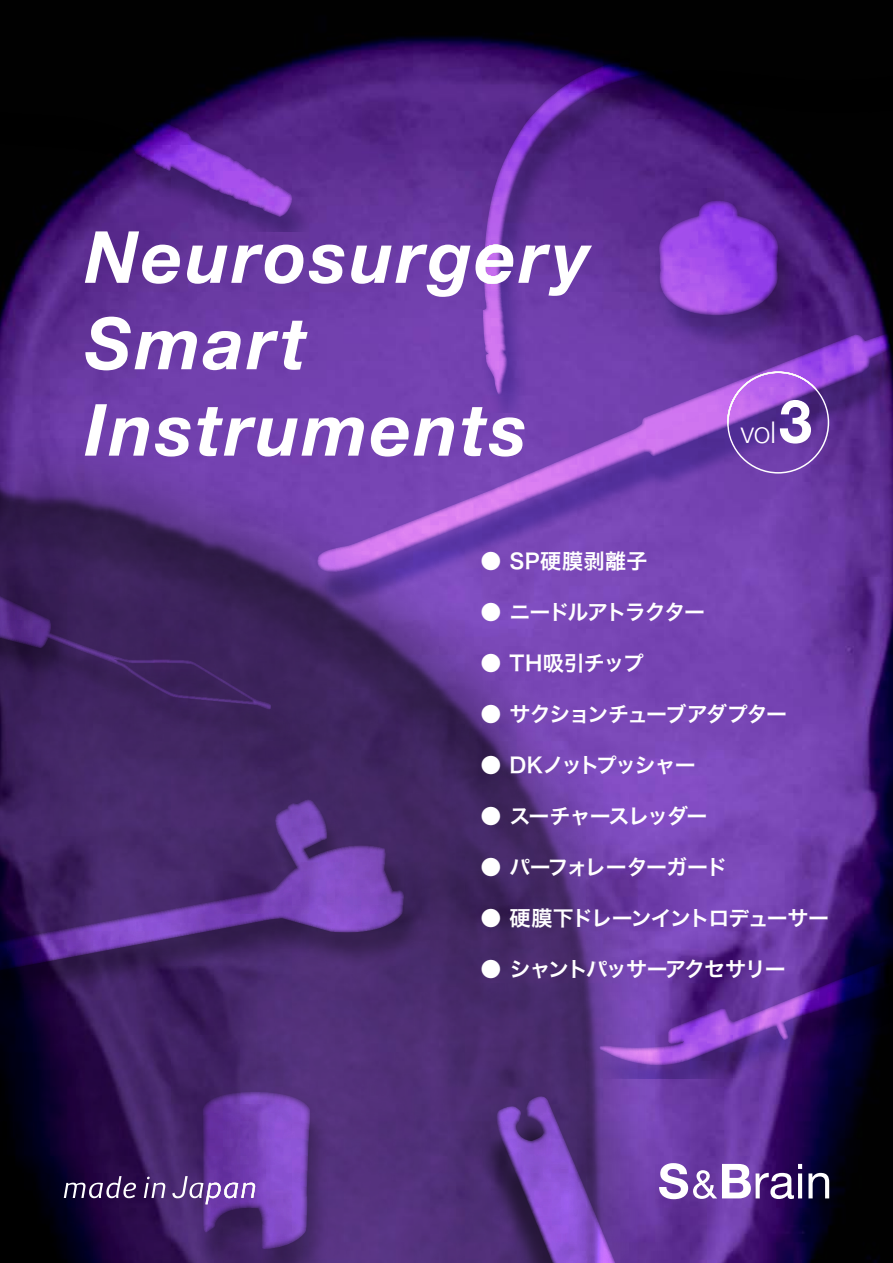
<style>
.page{position:relative;width:893px;height:1263px;background:#fff}
.page>*{position:absolute;margin:0;border:0;box-sizing:border-box;transform-origin:0 0}
.t1{font:italic 700 72px/86.4px "Helvetica Neue";letter-spacing:.04em;color:#fff}
.t2{font:300 30px "Helvetica Neue";color:#fff}
.t3{font:21px "Hira Kaku Std N W6";letter-spacing:-.06em;color:#fff}
.t4{font:21px "Hira Kaku Std N W6";letter-spacing:-.08em;color:#fff}
.t5{font:21px "Hira Kaku Std N W6";letter-spacing:.02em;color:#fff}
.t6{font:21px "Hira Kaku Std N W6";letter-spacing:-.025em;color:#fff}
.s1{font-weight:700;font-size:60px}
</style>
<div class="page">
<img style="left:0;top:0;width:893px;height:1263px">
<div style="left:0;top:425px;width:670px;height:838px;background:#000;opacity:.5"></div>
<img style="left:0;top:463px;width:611px;height:800px">
<svg style="left:659px;top:1163px;width:143px;height:36px"></svg>
<hr style="left:798px;top:1173px;width:4px;height:25px;background:#fff">
<svg style="left:808px;top:1173px;width:21px;height:25px"></svg>
<svg style="left:64px;top:1176px;width:72px;height:22px;background:#55426c"></svg>
<svg style="left:144px;top:1177px;width:21px;height:21px"></svg>
<div style="left:317px;top:298px;width:576px;height:309px;background:#000;opacity:.35"></div>
<svg style="left:315px;top:298px;width:578px;height:277px;background:#7744b2"></svg>
<div style="left:197px;top:1098px;width:135px;height:165px;background:#000;opacity:.35"></div>
<svg style="left:172px;top:1091px;width:138px;height:158px;background:#673c9b"></svg>
<div style="left:0;top:106px;width:314px;height:126px;background:#000;opacity:.35"></div>
<svg style="left:0;top:98px;width:294px;height:119px;background:#341655"></svg>
<div style="left:477px;top:32px;width:416px;height:380px;background:#000;opacity:.35"></div>
<svg style="left:483px;top:32px;width:410px;height:363px;background:#4b2475"></svg>
<div style="left:0;top:565px;width:293px;height:179px;background:#000;opacity:.35"></div>
<svg style="left:0;top:565px;width:271px;height:145px;background:#3b215b"></svg>
<div style="left:0;top:807px;width:426px;height:192px;background:#000;opacity:.35"></div>
<svg style="left:0;top:799px;width:404px;height:187px;background:#4c2b75"></svg>
<div style="left:595px;top:938px;width:298px;height:140px;background:#000;opacity:.35"></div>
<svg style="left:600px;top:938px;width:293px;height:130px;background:#562c8a"></svg>
<div style="left:478px;top:1116px;width:168px;height:147px;background:#000;opacity:.5"></div>
<svg style="left:492px;top:1091px;width:154px;height:172px;background:#663c9a"></svg>
<h1 class="t1" style="left:85px;top:216px;width:507px">Neurosurgery<br>Smart<br>Instruments</h1>
<h2 class="t2" style="left:741px;top:408px;width:73px">vol<span class="s1">3</span></h2>
<p class="t5" style="left:480px;top:545px;width:169px">● SP硬膜剥離子</p>
<p class="t3" style="left:480px;top:596px;width:226px">● ニードルアトラクター</p>
<p class="t6" style="left:480px;top:647px;width:165px">● TH吸引チップ</p>
<p class="t3" style="left:480px;top:698px;width:308px">● サクションチューブアダプター</p>
<p class="t4" style="left:480px;top:749px;width:217px">● DKノットプッシャー</p>
<p class="t3" style="left:480px;top:800px;width:228px">● スーチャースレッダー</p>
<p class="t3" style="left:480px;top:851px;width:249px">● パーフォレーターガード</p>
<p class="t3" style="left:480px;top:902px;width:350px">● 硬膜下ドレーンイントロデューサー</p>
<p class="t3" style="left:480px;top:953px;width:307px">● シャントパッサーアクセサリー</p>
</div>
